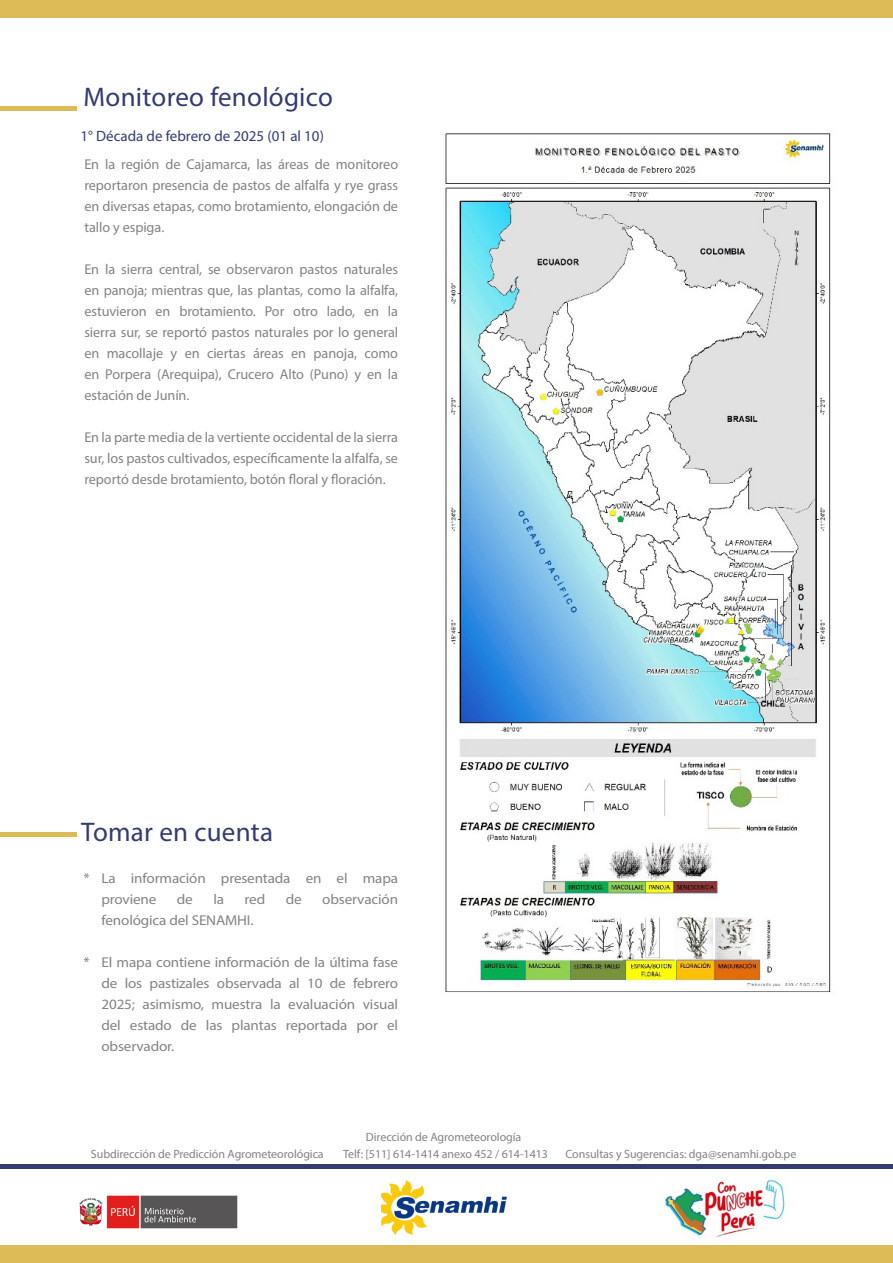
<style>
.page{position:relative;width:893px;height:1263px;background:#fff}
.page>*{position:absolute;margin:0;border:0;box-sizing:border-box;transform-origin:0 0}
.SUBTITULO-MONS_MED{font:27px "Myriad Pro";letter-spacing:.01em;color:#333b73}
.DECADA{font:15px "Myriad Pro";color:#333b73}
.TEXTO_MONSER-REG{font:14.25px/21px "Myriad Pro";letter-spacing:-.005em;color:#828385;text-align:justify}
.TEXTO_CON_TAB{font:14.25px/21px "Myriad Pro";letter-spacing:-.01em;color:#828385;scale:1.06 1}
.direccion{font:12px "Myriad Pro";letter-spacing:-.005em;color:#828385}
</style>
<div class="page">
<div style="left:0;top:1245px;width:893px;height:18px;background:#ddbc58"></div>
<div style="left:0;top:0;width:893px;height:18px;background:#ddbc58"></div>
<img style="left:445px;top:133px;width:386px;height:859px">
<hr style="left:1px;top:106px;width:76px;height:4px;background:#ddbc58">
<div style="left:1px;top:832px;width:76px;height:5px;background:#ddbc58"></div>
<div style="left:1px;top:1164px;width:892px;height:5px;background:#333b73"></div>
<img style="left:79px;top:1195px;width:159px;height:34px">
<img style="left:382px;top:1181px;width:124px;height:53px">
<img style="left:663px;top:1179px;width:122px;height:58px">
<p class="SUBTITULO-MONS_MED" style="left:83px;top:81px;width:251px">Monitoreo fenológico</p>
<p class="DECADA" style="left:81px;top:126px;width:245px">1° Década de febrero de 2025 (01 al 10)</p>
<p class="TEXTO_MONSER-REG" style="left:84px;top:154px;width:315px">En la región de Cajamarca, las áreas de monitoreo reportaron presencia de pastos de alfalfa y rye grass en diversas etapas, como brotamiento, elongación de tallo y espiga.</p>
<p class="TEXTO_MONSER-REG" style="left:84px;top:259px;width:315px">En la sierra central, se observaron pastos naturales en panoja; mientras que, las plantas, como la alfalfa, estuvieron en brotamiento. Por otro lado, en la sierra sur, se reportó pastos naturales por lo general en macollaje y en ciertas áreas en panoja, como en Porpera (Arequipa), Crucero Alto (Puno) y en la estación de Junín.</p>
<p class="TEXTO_MONSER-REG" style="left:84px;top:427px;width:315px">En la parte media de la vertiente occidental de la sierra sur, los pastos cultivados, específicamente la alfalfa, se reportó desde brotamiento, botón floral y floración.</p>
<p class="SUBTITULO-MONS_MED" style="left:81px;top:816px;width:193px">Tomar en cuenta</p>
<p class="TEXTO_CON_TAB" style="left:101px;top:868px;width:281px;text-indent:-18px">* La información presentada en el mapa proviene</p>
<p class="TEXTO_CON_TAB" style="left:177px;top:889px;width:17px">de</p>
<p class="TEXTO_CON_TAB" style="left:213px;top:889px;width:12px">la</p>
<p class="TEXTO_CON_TAB" style="left:245px;top:889px;width:21px">red</p>
<p class="TEXTO_CON_TAB" style="left:286px;top:889px;width:17px">de</p>
<p class="TEXTO_CON_TAB" style="left:322px;top:889px;width:73px">observación</p>
<p class="TEXTO_CON_TAB" style="left:101px;top:910px;width:145px">fenológica del SENAMHI.</p>
<p class="TEXTO_CON_TAB" style="left:101px;top:952px;width:281px;text-align:justify;text-indent:-18px">* El mapa contiene información de la última fase de los pastizales observada al 10 de febrero 2025; asimismo, muestra la evaluación visual del estado de las plantas reportada por el observador.</p>
<p class="direccion" style="left:366px;top:1130px;width:157px">Dirección de Agrometeorología</p>
<p class="direccion" style="left:91px;top:1147px;width:234px">Subdirección de Predicción Agrometeorológica</p>
<p class="direccion" style="left:343px;top:1147px;width:206px">Telf: [511] 614-1414 anexo 452 / 614-1413</p>
<p class="direccion" style="left:565px;top:1147px;width:232px">Consultas y Sugerencias: dga@senamhi.gob.pe</p>
</div>
